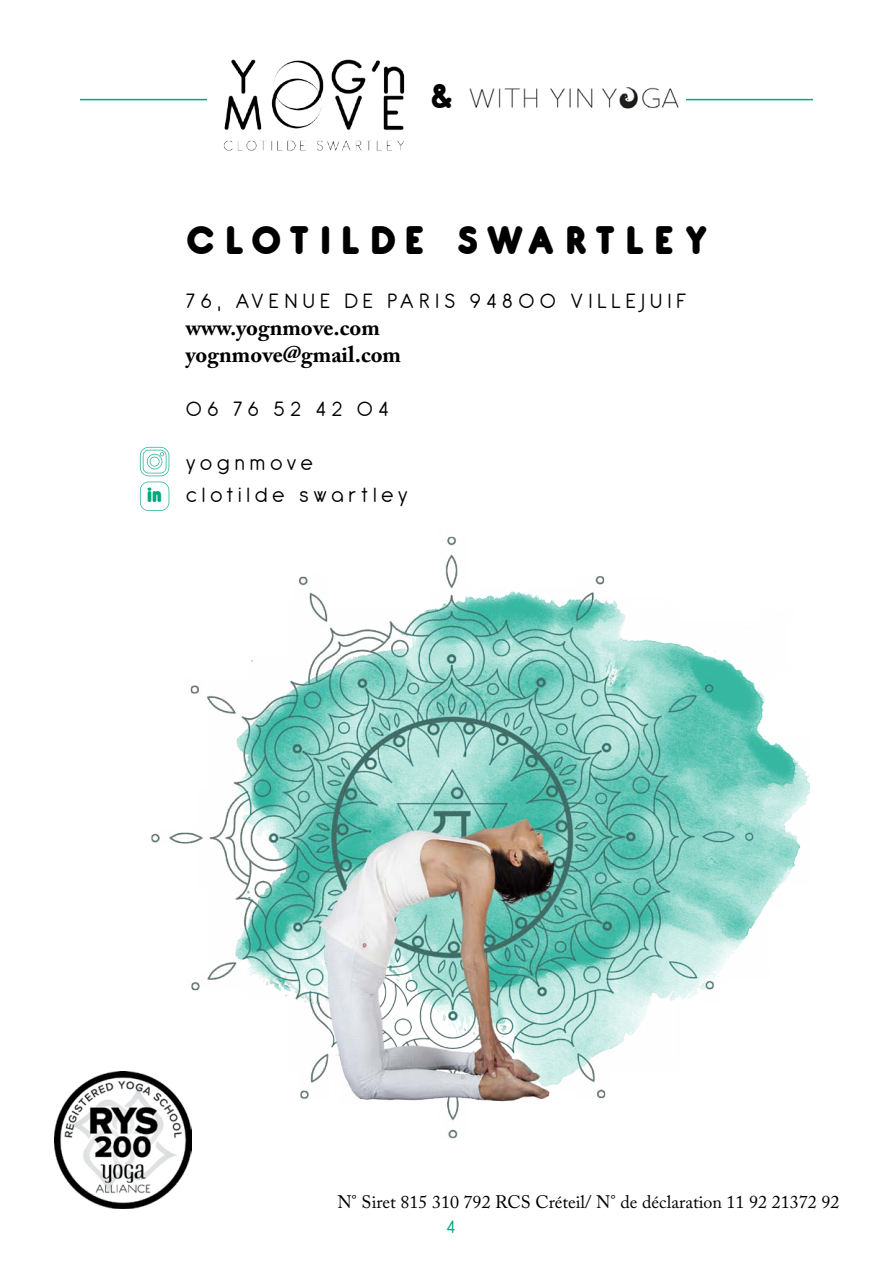
<style>
.page{position:relative;width:893px;height:1263px;background:#fff}
.page>*{position:absolute;margin:0;border:0;box-sizing:border-box;transform-origin:0 0}
.t1{font:800 43.5px "Antipasto";letter-spacing:.245em;color:#000}
.t2{font:800 37.5px "Antipasto";color:#000}
.t3{font:22.5px/31.5px "Antipasto";letter-spacing:.215em;color:#000}
.t4{font:700 22.5px/27px "Adobe Caslon Pro";color:#000}
.t5{font:19.5px "Antipasto";color:#00a881}
.t6{font:18px "Adobe Caslon Pro";color:#000}
.s1{font-weight:800;color:#00a881}
</style>
<div class="page">
<img style="left:201px;top:59px;width:204px;height:92px">
<img style="left:469px;top:87px;width:223px;height:22px">
<hr style="left:80px;top:99px;width:127px;height:1px;background:#00a881">
<hr style="left:686px;top:99px;width:127px;height:1px;background:#00a881">
<img style="left:54px;top:1073px;width:136px;height:136px">
<img style="left:104px;top:536px;width:706px;height:622px">
<svg style="left:140px;top:447px;width:29px;height:29px"></svg>
<svg style="left:140px;top:482px;width:29px;height:29px"></svg>
<h2 class="t2" style="left:430px;top:71px;width:24px">&amp;</h2>
<h1 class="t1" style="left:186px;top:212px;width:524px">CLOTILDE SWARTLEY</h1>
<p class="t3" style="left:186px;top:286px;width:100px">76, avenue</p>
<p class="t3" style="left:345px;top:286px;width:15px">de</p>
<p class="t3" style="left:388px;top:286px;width:27px">Paris</p>
<p class="t3" style="left:470px;top:286px;width:115px">94800 Ville</p>
<p class="t3" style="left:642px;top:286px;width:22px">juif</p>
<p class="t4" style="left:186px;top:314px;width:217px">www.yognmove.com yognmove@gmail.com</p>
<p class="t3" style="left:186px;top:394px;width:204px">06 76 52 42 04</p>
<p class="t3" style="left:147px;top:448px;width:263px;text-indent:39px">yognmove<br><span class="s1">in</span> clotilde swartley</p>
<p class="t6" style="left:337px;top:1191px;width:503px">N° Siret 815 310 792 RCS Créteil/ N° de déclaration 11 92 21372 92</p>
<p class="t5" style="left:446px;top:1215px;width:10px">4</p>
</div>
